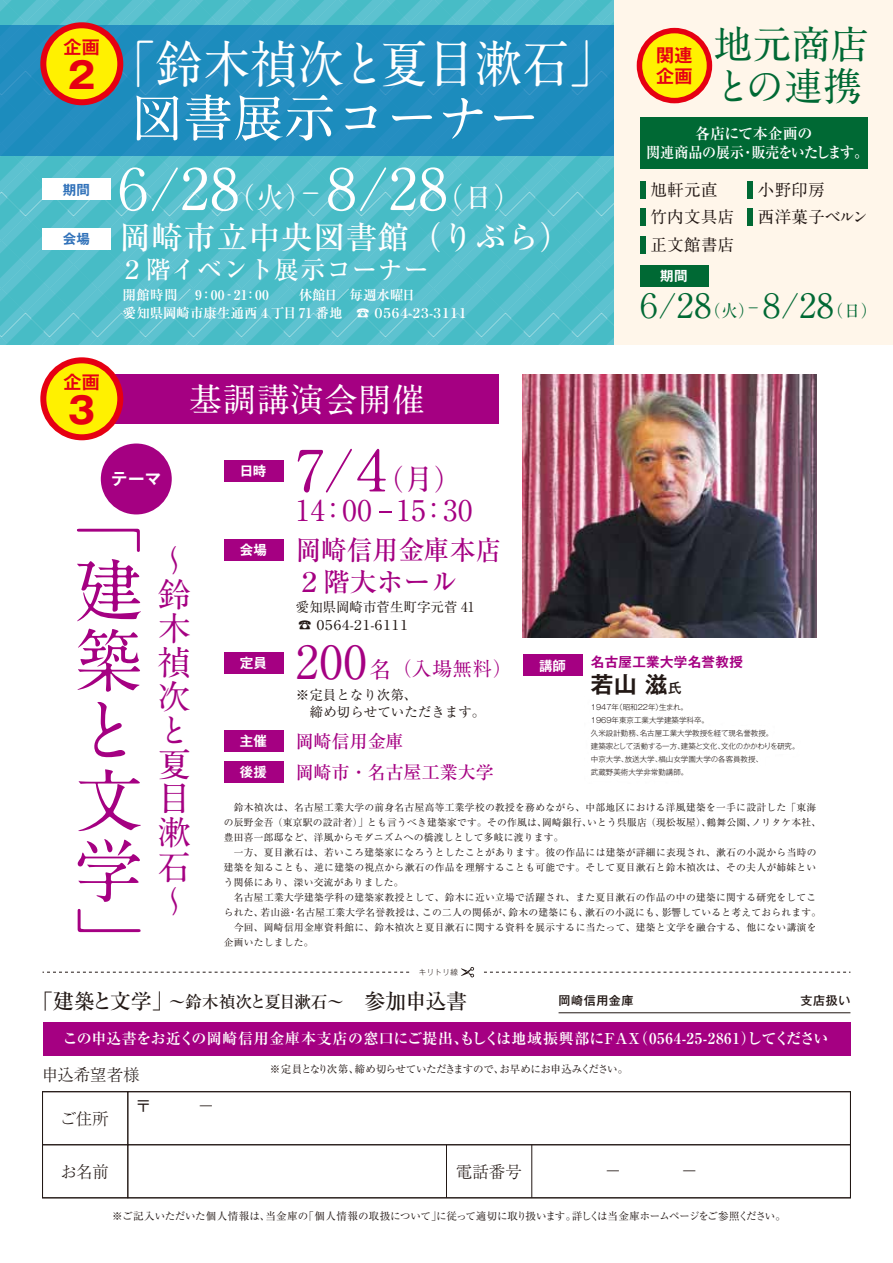
<style>
.page{position:relative;width:893px;height:1263px;background:#fff}
.page>*{position:absolute;margin:0;border:0;box-sizing:border-box;transform-origin:0 0}
.t1{font:700 69px/70.1px "A1 Mincho Std";color:#a50082}
.t2{font:700 57px "A1 Mincho Std";color:#fff}
.t3{font:700 57px "A1 Mincho Std";color:#a50082}
.t4{font:700 51px/54px "A1 Mincho Std";color:#fff;scale:.93 1}
.t5{font:700 39px/42.2px "A1 Mincho Std";color:#006934}
.t6{font:700 36px "Gothic MB101 Pro";color:#e60012}
.t7{font:700 33.6px "A1 Mincho Std";color:#006934}
.t8{font:700 33.6px/34px "A1 Mincho Std";color:#a50082}
.t9{font:700 33px "A1 Mincho Std";letter-spacing:.025em;color:#fff}
.t10{font:500 31.5px "Ryumin Pro";letter-spacing:.025em;color:#fff}
.t11{font:28.5px "Ryumin Pro";letter-spacing:.025em;color:#a50082}
.t12{font:500 27px/31.5px "Ryumin Pro";color:#a50082;text-align:center;scale:.95 1}
.t13{font:500 25.2px "Ryumin Pro";letter-spacing:.025em;color:#fff}
.t14{font:700 22.5px "Gothic MB101 Pro De";color:#221815}
.t15{font:500 21px "Ryumin Pro";letter-spacing:-.025em;color:#221815}
.t16{font:700 19.65px "A1 Mincho Std";color:#a50082}
.t17{font:500 18px "Ryumin Pro";color:#a50082}
.t18{font:700 18px/21px "Gothic MB101 Pro De";letter-spacing:.025em;color:#e60012}
.t19{font:700 16.5px "A1 Mincho Std";letter-spacing:.025em;color:#221815}
.t20{font:300 16.5px "Ryumin Pro";color:#221815}
.t21{font:700 16.5px "A1 Mincho Std";color:#221815}
.t22{font:16.5px "Koz Go Pr 6 N";color:#221815}
.t23{font:700 16.5px "Gothic MB101 Pro De";color:#fff}
.t24{font:300 16.5px "Koz Go Pr 6 N";color:#221815}
.t25{font:700 15px "Ryumin Pro";letter-spacing:.03em;color:#fff}
.t26{font:700 15px/19.5px "Ryumin Pro";letter-spacing:-.02em;color:#fff;text-align:center}
.t27{font:700 13.5px/18px "Ryumin Pro";color:#fff}
.t28{font:13.5px/16.5px "Ryumin Pro";color:#221815}
.t29{font:700 13.5px "Gothic MB101 Pro De";color:#fff}
.t30{font:700 13.5px "Gothic MB101 Pro De";letter-spacing:.025em;color:#a50082}
.t31{font:700 13.5px "Gothic MB101 Pro De";color:#3071b9}
.t32{font:500 12px "Gothic MB101 Pro";letter-spacing:.05em;color:#221815}
.t33{font:10.5px "Ryumin Pro";letter-spacing:-.015em;color:#221815}
.t34{font:10.5px "Ryumin Pro";letter-spacing:-.035em;color:#221815}
.t35{font:9.75px/15px "Ryumin Pro";letter-spacing:.03em;color:#221815}
.t36{font:300 7.5px/13.2px "Gothic MB101 Pro";color:#221815}
.s1{font-size:28.5px}
.s2{font-size:16.8px}
.s3{font-size:22.8px}
.s4{font-size:45.6px}
.s5{font-family:"Gothic MB101 Pro";font-weight:500;font-size:13.5px}
.s6{font-weight:300}
</style>
<div class="page">
<svg style="left:0;top:0;width:614px;height:345px;background:#52bfcb"></svg>
<div style="left:0;top:25px;width:893px;height:131px;background:#1e8cbe"></div>
<div style="left:614px;top:0;width:279px;height:345px;background:#fff6ea"></div>
<div style="left:77px;top:374px;width:422px;height:49px;background:#a50082"></div>
<img style="left:523px;top:374px;width:293px;height:264px">
<div style="left:98px;top:440px;width:77px;height:77px;background:#a50082;border-radius:50%"></div>
<div style="left:95px;top:437px;width:83px;height:83px;border:6px solid #fff;border-radius:50%"></div>
<div style="left:42px;top:1091px;width:86px;height:54px;border:1px solid #221815"></div>
<div style="left:128px;top:1144px;width:723px;height:54px;border:1px solid #221815"></div>
<div style="left:42px;top:1144px;width:86px;height:54px;border:1px solid #221815"></div>
<div style="left:42px;top:1091px;width:809px;height:107px;border:1px solid #221815"></div>
<hr style="left:446px;top:1145px;width:1px;height:53px;background:#221815">
<hr style="left:532px;top:1145px;width:1px;height:53px;background:#221815">
<div style="left:43px;top:1022px;width:807px;height:33px;background:#a50082"></div>
<svg style="left:43px;top:967px;width:807px;height:10px"></svg>
<hr style="left:559px;top:1012px;width:291px;height:1px;background:#221815">
<div style="left:224px;top:460px;width:59px;height:22px;background:#a50082"></div>
<div style="left:523px;top:655px;width:59px;height:21px;background:#a50082"></div>
<div style="left:224px;top:730px;width:59px;height:21px;background:#a50082"></div>
<div style="left:224px;top:761px;width:59px;height:21px;background:#a50082"></div>
<div style="left:224px;top:652px;width:59px;height:22px;background:#a50082"></div>
<div style="left:43px;top:360px;width:77px;height:77px;background:#fff100;border-radius:50%"></div>
<div style="left:40px;top:357px;width:83px;height:83px;border:6px solid #e60012;border-radius:50%"></div>
<div style="left:43px;top:25px;width:77px;height:77px;background:#fff100;border-radius:50%"></div>
<div style="left:40px;top:22px;width:83px;height:83px;border:6px solid #e60012;border-radius:50%"></div>
<div style="left:43px;top:179px;width:68px;height:21px;background:#fff"></div>
<div style="left:43px;top:228px;width:68px;height:22px;background:#fff"></div>
<div style="left:224px;top:539px;width:59px;height:22px;background:#a50082"></div>
<div style="left:747px;top:208px;width:6px;height:18px;background:#006934"></div>
<div style="left:640px;top:236px;width:5px;height:18px;background:#006934"></div>
<div style="left:640px;top:181px;width:5px;height:17px;background:#006934"></div>
<div style="left:747px;top:181px;width:6px;height:17px;background:#006934"></div>
<div style="left:640px;top:208px;width:5px;height:18px;background:#006934"></div>
<div style="left:639px;top:31px;width:70px;height:70px;background:#fff100;border-radius:50%"></div>
<div style="left:637px;top:28px;width:75px;height:75px;border:5px solid #e60012;border-radius:50%"></div>
<div style="left:640px;top:265px;width:68px;height:22px;background:#006934"></div>
<div style="left:640px;top:117px;width:227px;height:52px;background:#006934"></div>
<h3 class="t18" style="left:63px;top:35px;width:38px">企画</h3>
<h3 class="t6" style="left:68px;top:45px;width:29px">2</h3>
<h3 class="t4" style="left:132px;top:30px;width:524px;text-indent:-24px">「鈴木禎次と夏目漱石」図書展示コーナー</h3>
<h3 class="t18" style="left:656px;top:42px;width:38px">関連企画</h3>
<h3 class="t5" style="left:713px;top:18px;width:157px">地元商店との連携</h3>
<h3 class="t26" style="left:646px;top:122px;width:224px">各店にて本企画の<br>関連商品の展示・販売をいたします。</h3>
<h3 class="t31" style="left:63px;top:178px;width:29px">期間</h3>
<h3 class="t31" style="left:63px;top:228px;width:29px">会場</h3>
<h2 class="t2" style="left:105px;top:142px;width:419px">６/28<span class="s1">（火）</span><sup>-</sup>８/28<span class="s1">（日）</span></h2>
<h3 class="t10" style="left:120px;top:213px;width:453px">岡崎市立中央図書館（りぶら）</h3>
<h3 class="t13" style="left:120px;top:250px;width:311px">２階イベント展示コーナー</h3>
<h3 class="t19" style="left:650px;top:176px;width:68px">旭軒元直</h3>
<h3 class="t19" style="left:758px;top:176px;width:68px">小野印房</h3>
<h3 class="t19" style="left:650px;top:204px;width:85px">竹内文具店</h3>
<h3 class="t21" style="left:758px;top:204px;width:112px">西洋菓子ベルン</h3>
<h3 class="t19" style="left:650px;top:231px;width:85px">正文館書店</h3>
<h3 class="t29" style="left:660px;top:265px;width:29px">期間</h3>
<h3 class="t27" style="left:123px;top:285px;width:349px">開館時間／ 9：00 - 21：00　　休館日／毎週水曜日<br>愛知県岡崎市康生通西 4 丁目71 番地　☎ ０５６４-２３-３１１１</h3>
<h3 class="t7" style="left:632px;top:278px;width:247px">６/28<span class="s2">（火）</span><sup>-</sup>８/28<span class="s2">（日）</span></h3>
<h3 class="t18" style="left:63px;top:370px;width:38px">企画</h3>
<h3 class="t6" style="left:68px;top:380px;width:29px">3</h3>
<h3 class="t9" style="left:189px;top:372px;width:237px">基調講演会開催</h3>
<h3 class="t23" style="left:111px;top:465px;width:52px">テーマ</h3>
<h3 class="t29" style="left:240px;top:460px;width:28px">日時</h3>
<h2 class="t3" style="left:296px;top:424px;width:168px">7/４<span class="s1">（月）</span></h2>
<h3 class="t11" style="left:296px;top:488px;width:178px">14：00 <span class="s3">-</span>15：30</h3>
<h1 class="t1" style="left:74px;top:476px;width:68px">「建築と文学」</h1>
<h3 class="t8" style="left:157px;top:538px;width:34px">〜鈴木禎次と夏目漱石〜</h3>
<h3 class="t12" style="left:240px;top:532px;width:276px"><sup>会場</sup> 岡崎信用金庫本店<br>２階大ホール</h3>
<h3 class="t28" style="left:296px;top:597px;width:194px;line-height:18px">愛知県岡崎市菅生町字元菅 41　☎ ０５６４-２１-６１１１</h3>
<h3 class="t29" style="left:240px;top:652px;width:28px">定員</h3>
<h3 class="t16" style="left:296px;top:653px;width:218px"><span class="s4">200</span><span class="s3">名</span>（入場無料）</h3>
<h3 class="t28" style="left:310px;top:686px;width:177px;text-indent:-14px">※定員となり次第、<br>締め切らせていただきます。</h3>
<h3 class="t29" style="left:240px;top:730px;width:28px">主催</h3>
<h3 class="t17" style="left:296px;top:727px;width:109px">岡崎信用金庫</h3>
<h3 class="t29" style="left:240px;top:761px;width:28px">後援</h3>
<h3 class="t17" style="left:296px;top:758px;width:199px">岡崎市・名古屋工業大学</h3>
<h3 class="t29" style="left:539px;top:654px;width:28px">講師</h3>
<h3 class="t30" style="left:591px;top:650px;width:153px">名古屋工業大学名誉教授</h3>
<h3 class="t14" style="left:591px;top:666px;width:92px">若山 滋<span class="s5">氏</span></h3>
<p class="t36" style="left:591px;top:699px;width:210px">1947年（昭和22年）生まれ。<br>1969年東京工業大学建築学科卒。<br>久米設計勤務、名古屋工業大学教授を経て現名誉教授。<br>建築家として活動する一方、建築と文化、文化のかかわりを研究。中京大学、放送大学、椙山女学園大学の各客員教授、<br>武蔵野美術大学非常勤講師。</p>
<p class="t35" style="left:224px;top:799px;width:599px">　鈴木禎次は、名古屋工業大学の前身名古屋高等工業学校の教授を務めながら、中部地区における洋風建築を一手に設計した「東海の辰野金吾（東京駅の設計者）」とも言うべき建築家です。その作風は、岡崎銀行、いとう呉服店（現松坂屋）、鶴舞公園、ノリタケ本社、豊田喜一郎邸など、洋風からモダニズムへの橋渡しとして多岐に渡ります。<br>　一方、夏目漱石は、若いころ建築家になろうとしたことがあります。彼の作品には建築が詳細に表現され、漱石の小説から当時の建築を知ることも、逆に建築の視点から漱石の作品を理解することも可能です。そして夏目漱石と鈴木禎次は、その夫人が姉妹という関係にあり、深い交流がありました。<br>　名古屋工業大学建築学科の建築家教授として、鈴木に近い立場で活躍され、また夏目漱石の作品の中の建築に関する研究をしてこられた、若山滋・名古屋工業大学名誉教授は、この二人の関係が、鈴木の建築にも、漱石の小説にも、影響していると考えておられます。　今回、岡崎信用金庫資料館に、鈴木禎次と夏目漱石に関する資料を展示するに当たって、建築と文学を融合する、他にない講演を企画いたしました。</p>
<p class="t36" style="left:419px;top:964px;width:40px">キリトリ線</p>
<h3 class="t15" style="left:32px;top:985px;width:437px">「建築と文学」<span class="s2">～鈴木禎次と夏目漱石～</span>　参加申込書</h3>
<p class="t32" style="left:559px;top:990px;width:76px">岡崎信用金庫</p>
<p class="t32" style="left:801px;top:990px;width:51px">支店扱い</p>
<h3 class="t25" style="left:63px;top:1027px;width:767px">この申込書をお近くの岡崎信用金庫本支店の窓口にご提出、もしくは地域振興部にFAX（0564-25-2861）してください</h3>
<h3 class="t20" style="left:42px;top:1061px;width:100px">申込希望者様</h3>
<p class="t34" style="left:270px;top:1061px;width:360px">※定員となり次第、締め切らせていただきますので、お早めにお申込みください。</p>
<h3 class="t22" style="left:135px;top:1097px;width:81px">〒　　 <span class="s6">－</span></h3>
<h3 class="t20" style="left:60px;top:1105px;width:51px">ご住所</h3>
<h3 class="t20" style="left:61px;top:1158px;width:50px">お名前</h3>
<h3 class="t20" style="left:456px;top:1158px;width:67px">電話番号</h3>
<h3 class="t24" style="left:605px;top:1162px;width:18px">－</h3>
<h3 class="t24" style="left:681px;top:1162px;width:18px">－</h3>
<p class="t33" style="left:112px;top:1207px;width:675px">※ご記入いただいた個人情報は、当金庫の「個人情報の取扱について」に従って適切に取り扱います。詳しくは当金庫ホームページをご参照ください。</p>
</div>
